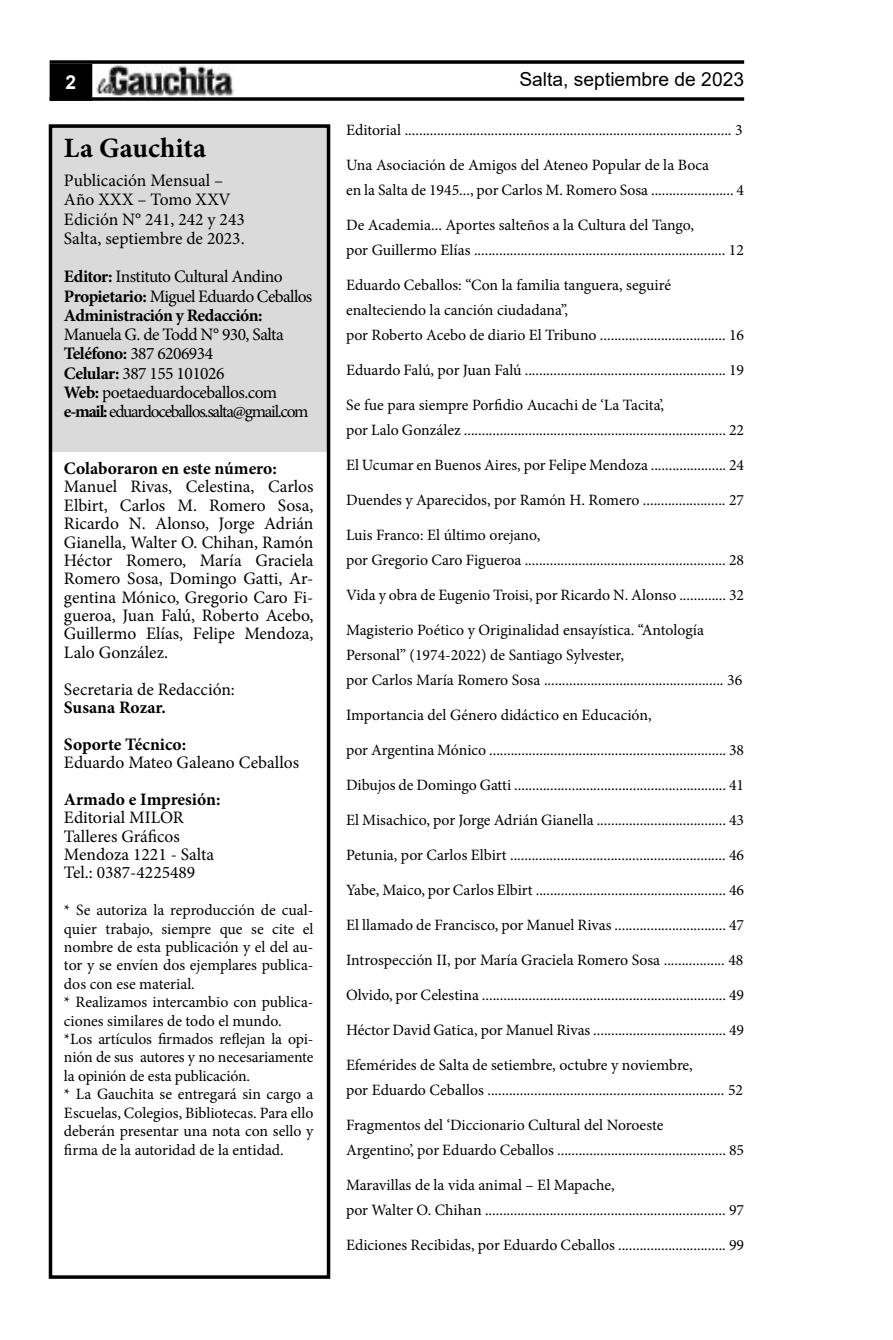
<style>
.page{position:relative;width:893px;height:1340px;background:#fff}
.page>*{position:absolute;margin:0;border:0;box-sizing:border-box;transform-origin:0 0}
.t1{font:700 28px "Minion Pro";color:#000}
.t2{font:19.25px "Arial";color:#000}
.t3{font:700 19.25px "Arial";color:#fff}
.t4{font:17.5px/18.4px "Minion Pro";letter-spacing:-.005em;color:#000}
.t5{font:17.5px/19.2px "Minion Pro";letter-spacing:-.03em;color:#000}
.t6{font:700 17.5px/19.2px "Minion Pro";letter-spacing:-.03em;color:#000}
.t7{font:700 17.5px/36.8px "Minion Pro";letter-spacing:-.005em;color:#000}
.t8{font:15.75px/18.4px "Minion Pro";color:#000}
.s1{font-weight:400}
.s2{font-weight:700}
</style>
<div class="page">
<img style="left:95px;top:64px;width:139px;height:32px">
<svg style="left:50px;top:60px;width:694px;height:4px;background:#1f1f1f"></svg>
<svg style="left:92px;top:97px;width:652px;height:4px;background:#1f1f1f"></svg>
<div style="left:50px;top:65px;width:41px;height:35px;background:#000"></div>
<div style="left:50px;top:64px;width:42px;height:37px;border:2px solid #000"></div>
<div style="left:50px;top:124px;width:279px;height:327px;background:#dadada"></div>
<div style="left:49px;top:124px;width:281px;height:1154px;border:4px solid #000"></div>
<p class="t3" style="left:66px;top:68px;width:12px">2</p>
<p class="t2" style="left:519px;top:66px;width:226px">Salta, septiembre de 2023</p>
<h1 class="t1" style="left:64px;top:128px;width:144px">La Gauchita</h1>
<p class="t4" style="left:64px;top:171px;width:182px;line-height:19.2px">Publicación Mensual –<br>Año XXX – Tomo XXV<br>Edición N° 241, 242 y 243<br>Salta, septiembre de 2023.</p>
<p class="t6" style="left:64px;top:267px;width:250px">Editor: <span class="s1">Instituto Cultural Andino<br></span>Propietario: <span class="s1">Miguel Eduardo Ceballos<br></span>Administración y Redacción:</p>
<p class="t5" style="left:64px;top:325px;width:246px">Manuela G. de Todd N° 930, Salta<br><span class="s2">Teléfono:</span> 387 6206934<br><span class="s2">Celular:</span> 387 155 101026<br><span class="s2">Web:</span> poetaeduardoceballos.com <span class="s2">e-mail:</span> eduardoceballos.salta@gmail.com</p>
<p class="t7" style="left:64px;top:450px;width:214px">Colaboraron en este número:</p>
<p class="t4" style="left:64px;top:478px;width:251px;text-align:justify">Manuel Rivas, Celestina, Carlos Elbirt, Carlos M. Romero Sosa, Ricardo N. Alonso, Jorge Adrián Gianella, Walter O. Chihan, Ramón Héctor Romero, María Graciela Romero Sosa, Domingo Gatti, Ar&shy;gentina Mónico, Gregorio Caro Fi&shy;gueroa, Juan Falú, Roberto Acebo, Guillermo Elías, Felipe Mendoza, Lalo González.</p>
<p class="t4" style="left:64px;top:680px;width:172px">Secretaria de Redacción:</p>
<p class="t7" style="left:64px;top:689px;width:124px">Susana Rozar.<br>Soporte Técnico:</p>
<p class="t4" style="left:64px;top:753px;width:237px">Eduardo Mateo Galeano Ceballos</p>
<p class="t7" style="left:64px;top:780px;width:158px">Armado e Impresión:</p>
<p class="t4" style="left:64px;top:808px;width:152px">Editorial MILOR<br>Talleres Gráficos<br>Mendoza 1221 - Salta<br>Tel.: 0387-4225489</p>
<p class="t8" style="left:64px;top:901px;width:251px">* Se autoriza la reproducción de cual&shy;quier trabajo, siempre que se cite el nombre de esta publicación y el del au&shy;tor y se envíen dos ejemplares publica&shy;dos con ese material.<br>* Realizamos intercambio con publica&shy;ciones similares de todo el mundo. *Los artículos firmados reflejan la opi&shy;nión de sus autores y no necesariamente la opinión de esta publicación.<br>* La Gauchita se entregará sin cargo a Escuelas, Colegios, Bibliotecas. Para ello deberán presentar una nota con sello y firma de la autoridad de la entidad.</p>
<p class="t8" style="left:346px;top:121px;width:398px">Editorial ........................................................................................... 3</p>
<p class="t8" style="left:346px;top:153px;width:400px;line-height:25px">Una Asociación de Amigos del Ateneo Popular de la Boca<br>en la Salta de 1945..., por Carlos M. Romero Sosa ....................... 4</p>
<p class="t8" style="left:346px;top:212px;width:400px;line-height:25px">De Academia... Aportes salteños a la Cultura del Tango,<br>por Guillermo Elías ...................................................................... 12</p>
<p class="t8" style="left:346px;top:272px;width:400px;line-height:25px">Eduardo Ceballos: “Con la familia tanguera, seguiré enalteciendo la canción ciudadana”,<br>por Roberto Acebo de diario El Tribuno ................................... 16</p>
<p class="t8" style="left:346px;top:361px;width:400px">Eduardo Falú, por Juan Falú ........................................................ 19</p>
<p class="t8" style="left:346px;top:392px;width:400px;line-height:25px">Se fue para siempre Porfidio Aucachi de ‘La Tacita’,<br>por Lalo González ......................................................................... 22</p>
<p class="t8" style="left:346px;top:456px;width:400px">El Ucumar en Buenos Aires, por Felipe Mendoza ..................... 24</p>
<p class="t8" style="left:346px;top:491px;width:400px">Duendes y Aparecidos, por Ramón H. Romero ....................... 27</p>
<p class="t8" style="left:346px;top:522px;width:400px;line-height:25px">Luis Franco: El último orejano,<br>por Gregorio Caro Figueroa ........................................................ 28</p>
<p class="t8" style="left:346px;top:586px;width:400px">Vida y obra de Eugenio Troisi, por Ricardo N. Alonso ............. 32</p>
<p class="t8" style="left:346px;top:617px;width:398px;line-height:25px">Magisterio Poético y Originalidad ensayística. “Antología<br>Personal” (1974-2022) de Santiago Sylvester,<br>por Carlos María Romero Sosa .................................................. 36</p>
<p class="t8" style="left:346px;top:706px;width:307px">Importancia del Género didáctico en Educación,</p>
<p class="t8" style="left:346px;top:741px;width:400px">por Argentina Mónico .................................................................. 38</p>
<p class="t8" style="left:346px;top:775px;width:400px">Dibujos de Domingo Gatti ........................................................... 41</p>
<p class="t8" style="left:346px;top:810px;width:400px">El Misachico, por Jorge Adrián Gianella .................................... 43</p>
<p class="t8" style="left:346px;top:845px;width:400px">Petunia, por Carlos Elbirt ............................................................ 46</p>
<p class="t8" style="left:346px;top:880px;width:400px">Yabe, Maico, por Carlos Elbirt ..................................................... 46</p>
<p class="t8" style="left:346px;top:915px;width:400px">El llamado de Francisco, por Manuel Rivas ............................... 47</p>
<p class="t8" style="left:346px;top:950px;width:399px">Introspección II, por María Graciela Romero Sosa ................. 48</p>
<p class="t8" style="left:346px;top:985px;width:400px">Olvido, por Celestina .................................................................... 49</p>
<p class="t8" style="left:346px;top:1020px;width:400px">Héctor David Gatica, por Manuel Rivas ..................................... 49</p>
<p class="t8" style="left:346px;top:1052px;width:399px;line-height:25px">Efemérides de Salta de setiembre, octubre y noviembre,<br>por Eduardo Ceballos .................................................................. 52</p>
<p class="t8" style="left:346px;top:1112px;width:400px;line-height:25px">Fragmentos del ‘Diccionario Cultural del Noroeste<br>Argentino’, por Eduardo Ceballos ............................................... 85</p>
<p class="t8" style="left:346px;top:1172px;width:400px;line-height:25px">Maravillas de la vida animal – El Mapache,<br>por Walter O. Chihan ................................................................... 97</p>
<p class="t8" style="left:346px;top:1235px;width:400px">Ediciones Recibidas, por Eduardo Ceballos .............................. 99</p>
</div>
